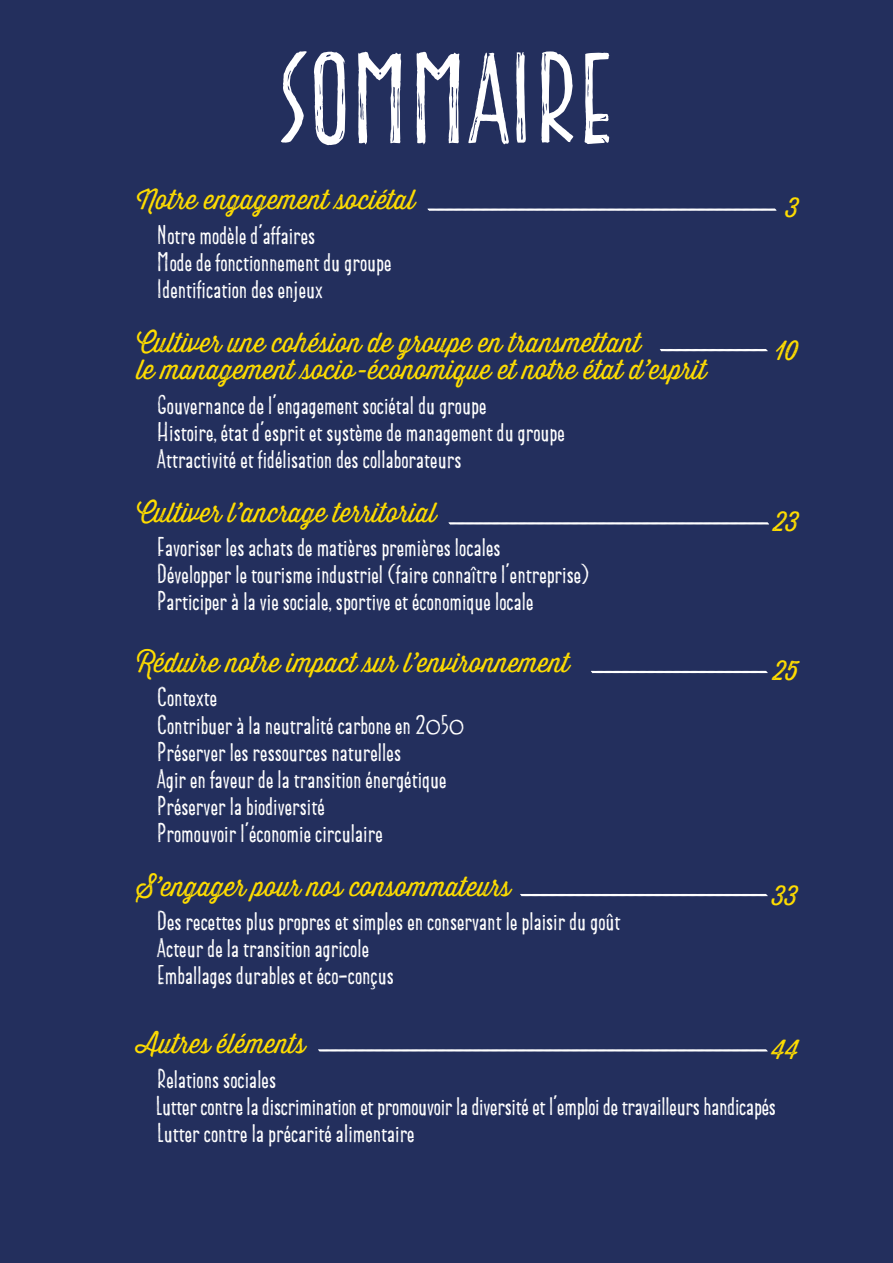
<style>
.page{position:relative;width:893px;height:1263px;background:#232f5d}
.page>*{position:absolute;margin:0;border:0;box-sizing:border-box;transform-origin:0 0}
.t1{font:127.5px "Gianduja Sans";color:#fff}
.t2{font:27px/27px "Gianduja Sans";color:#fff}
.t3{font:27px/27px "Thirsty Rough Lt One";color:#fd0}
</style>
<div class="page">
<svg style="left:427px;top:208px;width:350px;height:3px"></svg>
<svg style="left:659px;top:349px;width:109px;height:3px"></svg>
<svg style="left:448px;top:522px;width:321px;height:3px"></svg>
<svg style="left:591px;top:670px;width:177px;height:3px"></svg>
<svg style="left:520px;top:893px;width:248px;height:4px"></svg>
<svg style="left:318px;top:1049px;width:450px;height:3px"></svg>
<h1 class="t1" style="left:279px;top:23px;width:336px">SOMMAIRE</h1>
<p class="t3" style="left:137px;top:186px;width:280px">Notre engagement sociétal</p>
<p class="t2" style="left:157px;top:220px;width:236px">Notre modèle d’affaires<br>Mode de fonctionnement du groupe<br>Identification des enjeux</p>
<p class="t3" style="left:137px;top:329px;width:571px">Cultiver une cohésion de groupe en transmettant<br>le management socio-économique et notre état d’esprit</p>
<p class="t2" style="left:157px;top:390px;width:409px">Gouvernance de l’engagement sociétal du groupe<br>Histoire, état d’esprit et système de management du groupe<br>Attractivité et fidélisation des collaborateurs</p>
<p class="t3" style="left:137px;top:499px;width:301px">Cultiver l’ancrage territorial</p>
<p class="t2" style="left:157px;top:533px;width:433px">Favoriser les achats de matières premières locales<br>Développer le tourisme industriel (faire connaître l’entreprise)<br>Participer à la vie sociale, sportive et économique locale</p>
<p class="t3" style="left:137px;top:649px;width:434px">Réduire notre impact sur l’environnement</p>
<p class="t2" style="left:157px;top:683px;width:308px">Contexte<br>Contribuer à la neutralité carbone en 2050<br>Préserver les ressources naturelles<br>Agir en faveur de la transition énergétique<br>Préserver la biodiversité<br>Promouvoir l’économie circulaire</p>
<p class="t3" style="left:137px;top:872px;width:375px">S’engager pour nos consommateurs</p>
<p class="t2" style="left:157px;top:907px;width:465px">Des recettes plus propres et simples en conservant le plaisir du goût<br>Acteur de la transition agricole<br>Emballages durables et éco-conçus</p>
<p class="t3" style="left:786px;top:194px;width:14px">3</p>
<p class="t3" style="left:775px;top:337px;width:25px">10</p>
<p class="t3" style="left:774px;top:508px;width:26px">23</p>
<p class="t3" style="left:774px;top:657px;width:26px">25</p>
<p class="t3" style="left:772px;top:882px;width:27px">33</p>
<p class="t3" style="left:137px;top:1030px;width:170px">Autres éléments</p>
<p class="t2" style="left:156px;top:1064px;width:621px">Relations sociales<br>Lutter contre la discrimination et promouvoir la diversité et l’emploi de travailleurs handicapés<br>Lutter contre la précarité alimentaire</p>
<p class="t3" style="left:772px;top:1036px;width:28px">44</p>
</div>
